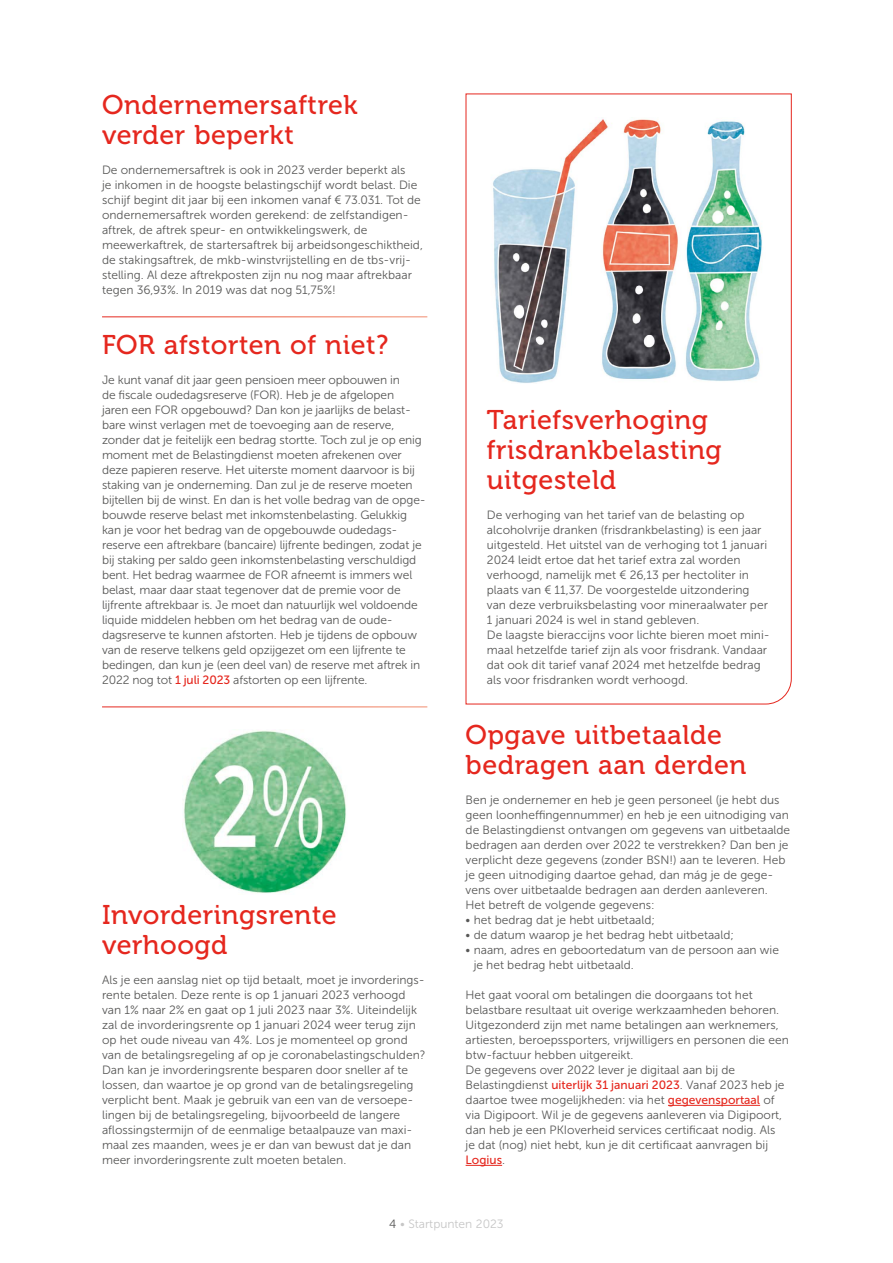
<style>
.page{position:relative;width:893px;height:1263px;background:#fff}
.page>*{position:absolute;margin:0;border:0;box-sizing:border-box;transform-origin:0 0}
.Kop_nieuwsbericht{font:27px/30px "Museo 500";letter-spacing:.02em;color:#e5271e}
.Platte_tekst{font:12px/15px "Museo Sans 300";color:#575756}
.t1{font:12px "Museo Sans 300";color:#c6c6c6}
.s1{font-family:"Museo Sans 500";color:#e5271e}
.s2{color:#575756}
</style>
<div class="page">
<img style="left:184px;top:730px;width:162px;height:163px">
<hr style="left:668px;top:1105px;width:92px;height:1px;background:#e5271e">
<hr style="left:466px;top:1165px;width:36px;height:1px;background:#e5271e">
<svg style="left:465px;top:93px;width:327px;height:612px"></svg>
<img style="left:487px;top:117px;width:283px;height:267px">
<p class="Kop_nieuwsbericht" style="left:102px;top:90px;width:257px">Ondernemersaftrek verder beperkt</p>
<p class="Platte_tekst" style="left:102px;top:162px;width:322px">De ondernemersaftrek is ook in 2023 verder beperkt als<br>je inkomen in de hoogste belastingschijf wordt belast. Die schijf begint dit jaar bij een inkomen vanaf € 73.031. Tot de ondernemersaftrek worden gerekend: de zelfstandigen&shy;aftrek, de aftrek speur- en ontwikkelingswerk, de meewerkaftrek, de startersaftrek bij arbeidsongeschiktheid, de stakingsaftrek, de mkb-winstvrijstelling en de tbs-vrij&shy;stelling. Al deze aftrekposten zijn nu nog maar aftrekbaar tegen 36,93%. In 2019 was dat nog 51,75%!</p>
<p class="Kop_nieuwsbericht" style="left:102px;top:330px;width:288px">FOR afstorten of niet?</p>
<p class="Platte_tekst" style="left:102px;top:372px;width:325px">Je kunt vanaf dit jaar geen pensioen meer opbouwen in<br>de fiscale oudedagsreserve (FOR). Heb je de afgelopen<br>jaren een FOR opgebouwd? Dan kon je jaarlijks de belast&shy;bare winst verlagen met de toevoeging aan de reserve, zonder dat je feitelijk een bedrag stortte. Toch zul je op enig moment met de Belastingdienst moeten afrekenen over deze papieren reserve. Het uiterste moment daarvoor is bij staking van je onderneming. Dan zul je de reserve moeten bijtellen bij de winst. En dan is het volle bedrag van de opge&shy;bouwde reserve belast met inkomstenbelasting. Gelukkig kan je voor het bedrag van de opgebouwde oudedags&shy;reserve een aftrekbare (bancaire) lijfrente bedingen, zodat je bij staking per saldo geen inkomstenbelasting verschuldigd bent. Het bedrag waarmee de FOR afneemt is immers wel belast, maar daar staat tegenover dat de premie voor de lijfrente aftrekbaar is. Je moet dan natuurlijk wel voldoende liquide middelen hebben om het bedrag van de oude&shy;dagsreserve te kunnen afstorten. Heb je tijdens de opbouw van de reserve telkens geld opzijgezet om een lijfrente te bedingen, dan kun je (een deel van) de reserve met aftrek in 2022 nog tot <span class="s1">1 juli 2023</span> afstorten op een lijfrente.</p>
<p class="Kop_nieuwsbericht" style="left:102px;top:900px;width:236px">Invorderingsrente verhoogd</p>
<p class="Platte_tekst" style="left:102px;top:972px;width:325px">Als je een aanslag niet op tijd betaalt, moet je invorderings&shy;rente betalen. Deze rente is op 1 januari 2023 verhoogd van 1% naar 2% en gaat op 1 juli 2023 naar 3%. Uiteindelijk zal de invorderingsrente op 1 januari 2024 weer terug zijn op het oude niveau van 4%. Los je momenteel op grond van de betalingsregeling af op je coronabelastingschulden?<br>Dan kan je invorderingsrente besparen door sneller af te lossen, dan waartoe je op grond van de betalingsregeling verplicht bent. Maak je gebruik van een van de versoepe&shy;lingen bij de betalingsregeling, bijvoorbeeld de langere aflossingstermijn of de eenmalige betaalpauze van maxi&shy;maal zes maanden, wees je er dan van bewust dat je dan meer invorderingsrente zult moeten betalen.</p>
<p class="Kop_nieuwsbericht" style="left:487px;top:405px;width:236px">Tariefsverhoging frisdrankbelasting uitgesteld</p>
<p class="Platte_tekst" style="left:487px;top:507px;width:283px">De verhoging van het tarief van de belasting op alcoholvrije dranken (frisdrankbelasting) is een jaar uitgesteld. Het uitstel van de verhoging tot 1 januari 2024 leidt ertoe dat het tarief extra zal worden verhoogd, namelijk met € 26,13 per hectoliter in plaats van € 11,37. De voorgestelde uitzondering van deze verbruiksbelasting voor mineraalwater per 1 januari 2024 is wel in stand gebleven.</p>
<p class="Platte_tekst" style="left:487px;top:627px;width:284px">De laagste bieraccijns voor lichte bieren moet mini&shy;maal hetzelfde tarief zijn als voor frisdrank. Vandaar dat ook dit tarief vanaf 2024 met hetzelfde bedrag als voor frisdranken wordt verhoogd.</p>
<p class="Kop_nieuwsbericht" style="left:466px;top:720px;width:282px">Opgave uitbetaalde bedragen aan derden</p>
<p class="Platte_tekst" style="left:466px;top:792px;width:326px">Ben je ondernemer en heb je geen personeel (je hebt dus geen loonheffingennummer) en heb je een uitnodiging van de Belastingdienst ontvangen om gegevens van uitbetaalde bedragen aan derden over 2022 te verstrekken? Dan ben je verplicht deze gegevens (zonder BSN!) aan te leveren. Heb je geen uitnodiging daartoe gehad, dan mág je de gege&shy;vens over uitbetaalde bedragen aan derden aanleveren.<br>Het betreft de volgende gegevens:</p>
<p class="Platte_tekst" style="left:466px;top:912px;width:191px">• het bedrag dat je hebt uitbetaald;</p>
<p class="Platte_tekst" style="left:466px;top:927px;width:270px">• de datum waarop je het bedrag hebt uitbetaald;</p>
<p class="Platte_tekst" style="left:474px;top:942px;width:307px;text-indent:-8px">• naam, adres en geboortedatum van de persoon aan wie je het bedrag hebt uitbetaald.</p>
<p class="Platte_tekst" style="left:466px;top:987px;width:325px">Het gaat vooral om betalingen die doorgaans tot het belastbare resultaat uit overige werkzaamheden behoren.<br>Uitgezonderd zijn met name betalingen aan werknemers, artiesten, beroepssporters, vrijwilligers en personen die een btw-factuur hebben uitgereikt.</p>
<p class="Platte_tekst" style="left:466px;top:1062px;width:320px">De gegevens over 2022 lever je digitaal aan bij de Belastingdienst <span class="s1">uiterlijk 31 januari 2023</span>. Vanaf 2023 heb je daartoe twee mogelijkheden: via het <span class="s1">gegevensportaal</span> of via Digipoort. Wil je de gegevens aanleveren via Digipoort, dan heb je een PKIoverheid services certificaat nodig. Als je dat (nog) niet hebt, kun je dit certificaat aanvragen bij <span class="s1">Logius</span>.</p>
<p class="t1" style="left:389px;top:1218px;width:116px"><span class="s2">4</span> • Startpunten 2023</p>
</div>
